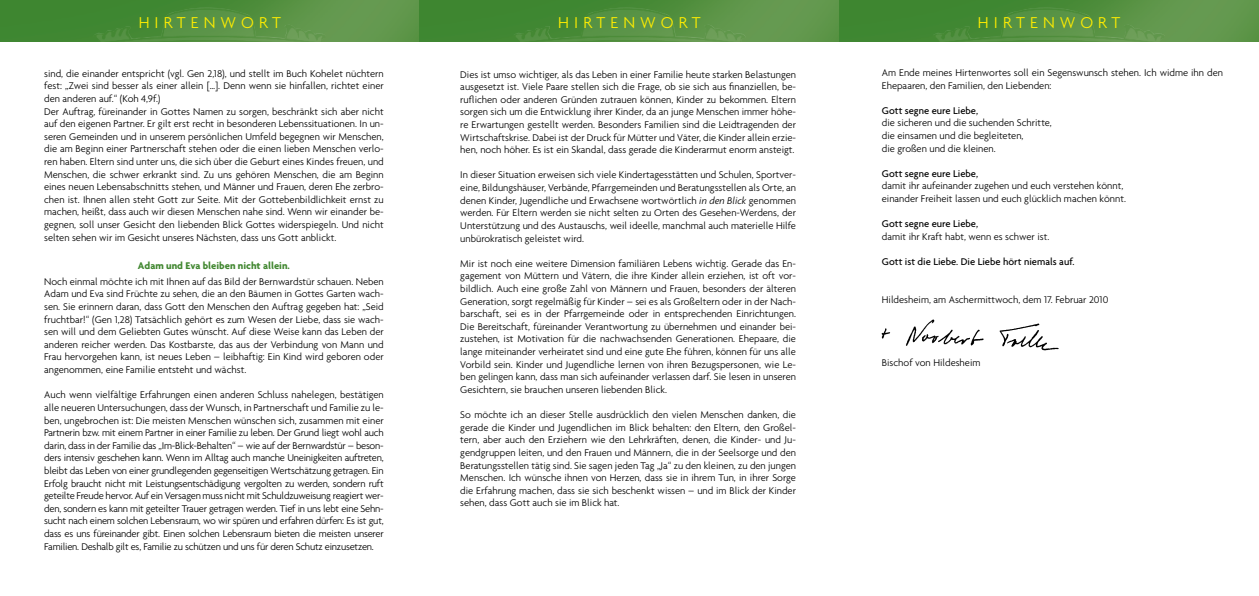
<style>
.page{position:relative;width:1259px;height:596px;background:#fff}
.page>*{position:absolute;margin:0;border:0;box-sizing:border-box;transform-origin:0 0}
.t1{font:300 17px "Agenda";letter-spacing:.3em;color:#ffed00}
.t2{font:300 10.5px/12.6px "Agenda";color:#000;text-align:justify}
.t3{font:500 10.5px "Agenda";color:#000}
.t4{font:700 10.5px "Agenda";color:#418730}
.s1{font-style:italic}
</style>
<div class="page">
<img style="left:0;top:0;width:1259px;height:42px">
<img style="left:94px;top:7px;width:232px;height:35px">
<img style="left:513px;top:7px;width:232px;height:35px">
<img style="left:881px;top:319px;width:178px;height:32px">
<img style="left:933px;top:7px;width:232px;height:35px">
<h1 class="t1" style="left:139px;top:13px;width:144px">Hirtenwort</h1>
<h1 class="t1" style="left:558px;top:13px;width:144px">Hirtenwort</h1>
<h1 class="t1" style="left:978px;top:13px;width:144px">Hirtenwort</h1>
<p class="t2" style="left:44px;top:67px;width:341px;text-align:left">sind, die einander entspricht (vgl. Gen 2,18), und stellt im Buch Kohelet nüchtern fest: „Zwei sind besser als einer allein […]. Denn wenn sie hinfallen, richtet einer den anderen auf.“ (Koh 4,9f.)<br>Der Auftrag, füreinander in Gottes Namen zu sorgen, beschränkt sich aber nicht auf den eigenen Partner. Er gilt erst recht in besonderen Lebenssituationen. I n un&shy;seren Gemeinden und in unserem persönlichen Umfeld begegnen wir Menschen, die am Beginn einer Partnerschaft stehen oder die einen lieben Menschen verlo&shy;ren haben. Eltern sind unter uns, die sich über die Geburt eines Kindes freuen, und Menschen, die schwer erkrankt sind. Zu uns gehören Menschen, die am Beginn eines neuen Lebensabschnitts stehen, und Männer und Frauen, deren Ehe zerbro&shy;chen ist. I hnen allen steht Gott zur Seite. Mit der Gottebenbildlichkeit ernst zu machen, heißt, dass auch wir diesen Menschen nahe sind. Wenn wir einander be&shy;gegnen, soll unser Gesicht den liebenden Blick Gottes widerspiegeln. Und nicht selten sehen wir im Gesicht unseres Nächsten, dass uns Gott anblickt.</p>
<p class="t4" style="left:138px;top:259px;width:153px">Adam und Eva bleiben nicht allein.</p>
<p class="t2" style="left:44px;top:275px;width:341px">Noch einmal möchte ich mit I hnen auf das Bild der Bernwardstür schauen. Neben Adam und Eva sind Früchte zu sehen, die an den Bäumen in Gottes Garten wach&shy;sen. Sie erinnern daran, dass Gott den Menschen den Auftrag gegeben hat: „Seid fruchtbar!“ (Gen 1,28) Tatsächlich gehört es zum Wesen der Liebe, dass sie wach&shy;sen will und dem Geliebten Gutes wünscht. Auf diese Weise kann das Leben der anderen reicher werden. Das Kostbarste, das aus der Verbindung von Mann und Frau hervorgehen kann, ist neues Leben – leibhaftig: Ein Kind wird geboren oder angenommen, eine Familie entsteht und wächst.</p>
<p class="t2" style="left:44px;top:388px;width:341px">Auch wenn vielfältige Erfahrungen einen anderen Schluss nahelegen, bestätigen alle neueren Untersuchungen, dass der Wunsch, in Partnerschaft und Familie zu le&shy;ben, ungebrochen ist: Die meisten Menschen wünschen sich, zusammen mit einer Partnerin bzw. mit einem Partner in einer Familie zu leben. Der Grund liegt wohl auch darin, dass in der Familie das „I m-Blick-Behalten“ – wie auf der Bernwardstür – beson&shy;ders intensiv geschehen kann. Wenn im Alltag auch manche Uneinigkeiten auftreten, bleibt das Leben von einer grundlegenden gegenseitigen Wertschätzung getragen. Ein Erfolg braucht nicht mit Leistungsentschädigung vergolten zu werden, sondern ruft geteilte Freude hervor. Auf ein Versagen muss nicht mit Schuldzuweisung reagiert wer&shy;den, sondern es kann mit geteilter Trauer getragen werden. Tief in uns lebt eine Sehn&shy;sucht nach einem solchen Lebensraum, wo wir spüren und erfahren dürfen: Es ist gut, dass es uns füreinander gibt. Einen solchen Lebensraum bieten die meisten unserer Familien. Deshalb gilt es, Familie zu schützen und uns für deren Schutz einzusetzen.</p>
<p class="t2" style="left:460px;top:68px;width:337px">Dies ist umso wichtiger, als das Leben in einer Familie heute starken Belastungen ausgesetzt ist. Viele Paare stellen sich die Frage, ob sie sich aus finanziellen, be&shy;ruflichen oder anderen Gründen zutrauen können, Kinder zu bekommen. Eltern sorgen sich um die Entwicklung ihrer Kinder, da an junge Menschen immer höhe&shy;re Erwartungen gestellt werden. Besonders Familien sind die Leidtragenden der Wirtschaftskrise. Dabei ist der Druck für Mütter und Väter, die Kinder allein erzie&shy;hen, noch höher. Es ist ein Skandal, dass gerade die Kinderarmut enorm ansteigt.</p>
<p class="t2" style="left:460px;top:168px;width:337px">I n dieser Situation erweisen sich viele Kindertagesstätten und Schulen, Sportver&shy;eine, Bildungshäuser, Verbände, Pfarrgemeinden und Beratungsstellen als Orte, an denen Kinder, Jugendliche und Erwachsene wortwörtlich <span class="s1">in den Blick</span> genommen werden. Für Eltern werden sie nicht selten zu Orten des Gesehen-Werdens, der Unterstützung und des Austauschs, weil ideelle, manchmal auch materielle Hilfe unbürokratisch geleistet wird.</p>
<p class="t2" style="left:460px;top:257px;width:337px">Mir ist noch eine weitere Dimension familiären Lebens wichtig. Gerade das En&shy;gagement von Müttern und Vätern, die ihre Kinder allein erziehen, ist oft vor&shy;bildlich. Auch eine große Zahl von Männern und Frauen, besonders der älteren Generation, sorgt regelmäßig für Kinder – sei es als Großeltern oder in der Nach&shy;barschaft, sei es in der Pfarrgemeinde oder in entsprechenden Einrichtungen.<br>Die Bereitschaft, füreinander Verantwortung zu übernehmen und einander bei&shy;zustehen, ist Motivation für die nachwachsenden Generationen. Ehepaare, die lange miteinander verheiratet sind und eine gute Ehe führen, können für uns alle Vorbild sein. Kinder und Jugendliche lernen von ihren Bezugspersonen, wie Le&shy;ben gelingen kann, dass man sich aufeinander verlassen darf. Sie lesen in unseren Gesichtern, sie brauchen unseren liebenden Blick.</p>
<p class="t2" style="left:460px;top:408px;width:337px">So möchte ich an dieser Stelle ausdrücklich den vielen Menschen danken, die gerade die Kinder und Jugendlichen im Blick behalten: den Eltern, den Großel&shy;tern, aber auch den Erziehern wie den Lehrkräften, denen, die Kinder- und Ju&shy;gendgruppen leiten, und den Frauen und Männern, die in der Seelsorge und den Beratungsstellen tätig sind. Sie sagen jeden Tag „Ja“ zu den kleinen, zu den jungen Menschen. Ich wünsche ihnen von Herzen, dass sie in ihrem Tun, in ihrer Sorge die Erfahrung machen, dass sie sich beschenkt wissen – und im Blick der Kinder sehen, dass Gott auch sie im Blick hat.</p>
<p class="t2" style="left:882px;top:66px;width:343px">Am Ende meines Hirtenwortes soll ein Segenswunsch stehen. Ich widme ihn den<br>Ehepaaren, den Familien, den Liebenden:</p>
<p class="t3" style="left:882px;top:104px;width:98px">Gott segne eure Liebe,</p>
<p class="t2" style="left:882px;top:116px;width:171px;text-align:left">die sicheren und die suchenden Schritte, die einsamen und die begleiteten,<br>die großen und die kleinen.</p>
<p class="t3" style="left:882px;top:167px;width:98px">Gott segne eure Liebe,</p>
<p class="t2" style="left:882px;top:179px;width:246px">damit ihr aufeinander zugehen und euch verstehen könnt, einander Freiheit lassen und euch glücklich machen könnt.</p>
<p class="t3" style="left:882px;top:217px;width:98px">Gott segne eure Liebe,</p>
<p class="t2" style="left:882px;top:230px;width:169px">damit ihr Kraft habt, wenn es schwer ist.</p>
<p class="t3" style="left:882px;top:255px;width:194px">Gott ist die Liebe. Die Liebe hört niemals auf.</p>
<p class="t2" style="left:882px;top:293px;width:228px">Hildesheim, am Aschermittwoch, dem 17. Februar 2010</p>
<p class="t2" style="left:882px;top:356px;width:100px">Bischof von Hildesheim</p>
</div>
